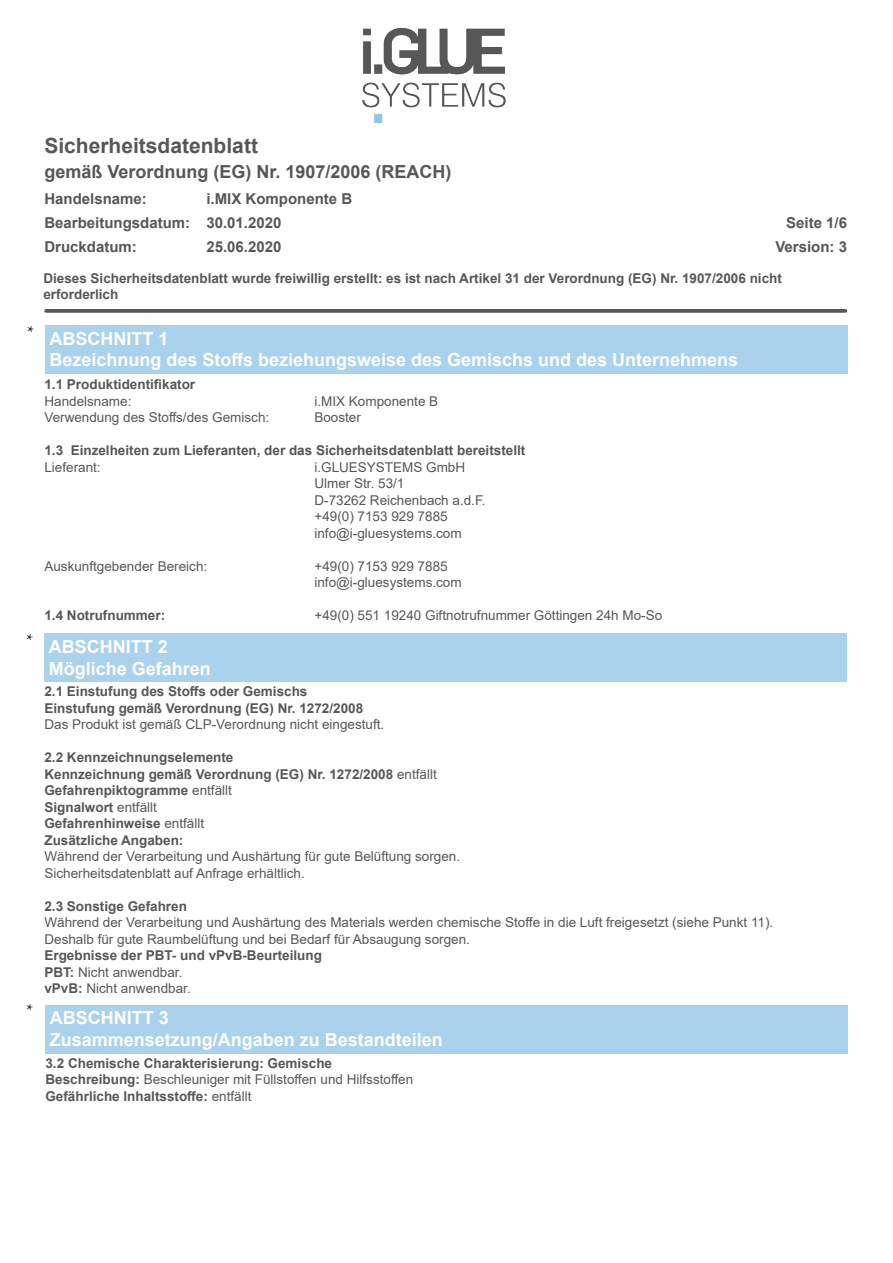
<style>
.page{position:relative;width:893px;height:1263px;background:#fff}
.page>*{position:absolute;margin:0;border:0;box-sizing:border-box;transform-origin:0 0}
.t1{font:700 21px "Arial";color:#575756}
.t2{font:700 18px "Arial";color:#fff}
.t3{font:700 18px "Arial";color:#575756}
.t4{font:18px "Minion Pro";color:#1d1d1b}
.t5{font:700 15px "Arial";color:#575756}
.t6{font:13.5px "Arial";color:#575756}
.t7{font:700 13.5px "Arial";color:#575756}
.s1{font-weight:400}
.s2{font-weight:700}
</style>
<div class="page">
<img style="left:362px;top:28px;width:144px;height:95px">
<hr style="left:46px;top:309px;width:800px;height:3px;background:#575756">
<div style="left:45px;top:325px;width:803px;height:49px;background:#aad2ed"></div>
<div style="left:44px;top:633px;width:803px;height:49px;background:#aad2ed"></div>
<div style="left:45px;top:1005px;width:803px;height:49px;background:#aad2ed"></div>
<p class="t1" style="left:44px;top:131px;width:215px">Sicherheitsdatenblatt</p>
<p class="t3" style="left:44px;top:158px;width:409px">gemäß Verordnung (EG) Nr. 1907/2006 (REACH)</p>
<p class="t5" style="left:44px;top:189px;width:104px">Handelsname:</p>
<p class="t5" style="left:206px;top:189px;width:147px">i.MIX Komponente B</p>
<p class="t5" style="left:44px;top:213px;width:239px">Bearbeitungsdatum: 30.01.2020</p>
<p class="t5" style="left:786px;top:213px;width:62px">Seite 1/6</p>
<p class="t5" style="left:44px;top:237px;width:94px">Druckdatum:</p>
<p class="t5" style="left:206px;top:237px;width:77px">25.06.2020</p>
<p class="t5" style="left:775px;top:237px;width:73px">Version: 3</p>
<p class="t7" style="left:43px;top:268px;width:740px">Dieses Sicherheitsdatenblatt wurde freiwillig erstellt: es ist nach Artikel 31 der Verordnung (EG) Nr. 1907/2006 nicht</p>
<p class="t7" style="left:43px;top:285px;width:77px">erforderlich</p>
<p class="t4" style="left:27px;top:320px;width:9px">*</p>
<p class="t4" style="left:26px;top:628px;width:9px">*</p>
<p class="t4" style="left:26px;top:998px;width:9px">*</p>
<p class="t2" style="left:49px;top:326px;width:120px">ABSCHNITT 1</p>
<p class="t2" style="left:49px;top:347px;width:690px">Bezeichnung des Stoffs beziehungsweise des Gemischs und des Unternehmens</p>
<p class="t7" style="left:44px;top:375px;width:152px">1.1 Produktidentifikator</p>
<p class="t6" style="left:44px;top:392px;width:89px">Handelsname:</p>
<p class="t6" style="left:314px;top:392px;width:125px">i.MIX Komponente B</p>
<p class="t6" style="left:44px;top:408px;width:226px">Verwendung des Stoffs/des Gemisch:</p>
<p class="t6" style="left:314px;top:408px;width:48px">Booster</p>
<p class="t7" style="left:44px;top:441px;width:482px">1.3 Einzelheiten zum Lieferanten, der das Sicherheitsdatenblatt bereitstellt</p>
<p class="t6" style="left:44px;top:458px;width:58px">Lieferant:</p>
<p class="t6" style="left:314px;top:458px;width:152px">i.GLUESYSTEMS GmbH</p>
<p class="t6" style="left:314px;top:474px;width:92px">Ulmer Str. 53/1</p>
<p class="t6" style="left:314px;top:491px;width:173px">D-73262 Reichenbach a.d.F.</p>
<p class="t6" style="left:314px;top:507px;width:135px">+49(0) 7153 929 7885</p>
<p class="t6" style="left:314px;top:524px;width:149px">info@i-gluesystems.com</p>
<p class="t6" style="left:44px;top:557px;width:164px">Auskunftgebender Bereich:</p>
<p class="t6" style="left:314px;top:557px;width:135px">+49(0) 7153 929 7885</p>
<p class="t6" style="left:314px;top:573px;width:149px">info@i-gluesystems.com</p>
<p class="t7" style="left:44px;top:606px;width:122px">1.4 Notrufnummer:</p>
<p class="t6" style="left:314px;top:606px;width:349px">+49(0) 551 19240 Giftnotrufnummer Göttingen 24h Mo-So</p>
<p class="t2" style="left:49px;top:634px;width:120px">ABSCHNITT 2</p>
<p class="t2" style="left:49px;top:655px;width:164px">Mögliche Gefahren</p>
<p class="t7" style="left:44px;top:682px;width:264px">2.1 Einstufung des Stoffs oder Gemischs</p>
<p class="t7" style="left:44px;top:699px;width:320px">Einstufung gemäß Verordnung (EG) Nr. 1272/2008</p>
<p class="t6" style="left:44px;top:715px;width:341px">Das Produkt ist gemäß CLP-Verordnung nicht eingestuft.</p>
<p class="t7" style="left:44px;top:748px;width:191px">2.2 Kennzeichnungselemente</p>
<p class="t7" style="left:44px;top:765px;width:394px">Kennzeichnung gemäß Verordnung (EG) Nr. 1272/2008 <span class="s1">entfällt</span></p>
<p class="t7" style="left:44px;top:781px;width:189px">Gefahrenpiktogramme <span class="s1">entfällt</span></p>
<p class="t7" style="left:44px;top:798px;width:114px">Signalwort <span class="s1">entfällt</span></p>
<p class="t7" style="left:44px;top:814px;width:161px">Gefahrenhinweise <span class="s1">entfällt</span></p>
<p class="t7" style="left:44px;top:831px;width:141px">Zusätzliche Angaben:</p>
<p class="t6" style="left:44px;top:847px;width:417px">Während der Verarbeitung und Aushärtung für gute Belüftung sorgen.</p>
<p class="t6" style="left:44px;top:864px;width:262px">Sicherheitsdatenblatt auf Anfrage erhältlich.</p>
<p class="t7" style="left:44px;top:897px;width:144px">2.3 Sonstige Gefahren</p>
<p class="t6" style="left:44px;top:913px;width:730px">Während der Verarbeitung und Aushärtung des Materials werden chemische Stoffe in die Luft freigesetzt (siehe Punkt 11).</p>
<p class="t6" style="left:44px;top:930px;width:427px">Deshalb für gute Raumbelüftung und bei Bedarf für Absaugung sorgen.</p>
<p class="t7" style="left:44px;top:946px;width:279px">Ergebnisse der PBT- und vPvB-Beurteilung</p>
<p class="t6" style="left:44px;top:963px;width:140px"><span class="s2">PBT:</span> Nicht anwendbar.</p>
<p class="t6" style="left:44px;top:979px;width:148px"><span class="s2">vPvB:</span> Nicht anwendbar.</p>
<p class="t2" style="left:50px;top:1005px;width:120px">ABSCHNITT 3</p>
<p class="t2" style="left:50px;top:1027px;width:395px">Zusammensetzung/Angaben zu Bestandteilen</p>
<p class="t7" style="left:45px;top:1053px;width:288px">3.2 Chemische Charakterisierung: Gemische</p>
<p class="t6" style="left:45px;top:1070px;width:369px"><span class="s2">Beschreibung:</span> Beschleuniger mit Füllstoffen und Hilfsstoffen</p>
<p class="t7" style="left:45px;top:1086px;width:207px">Gefährliche Inhaltsstoffe: <span class="s1">entfällt</span></p>
</div>
